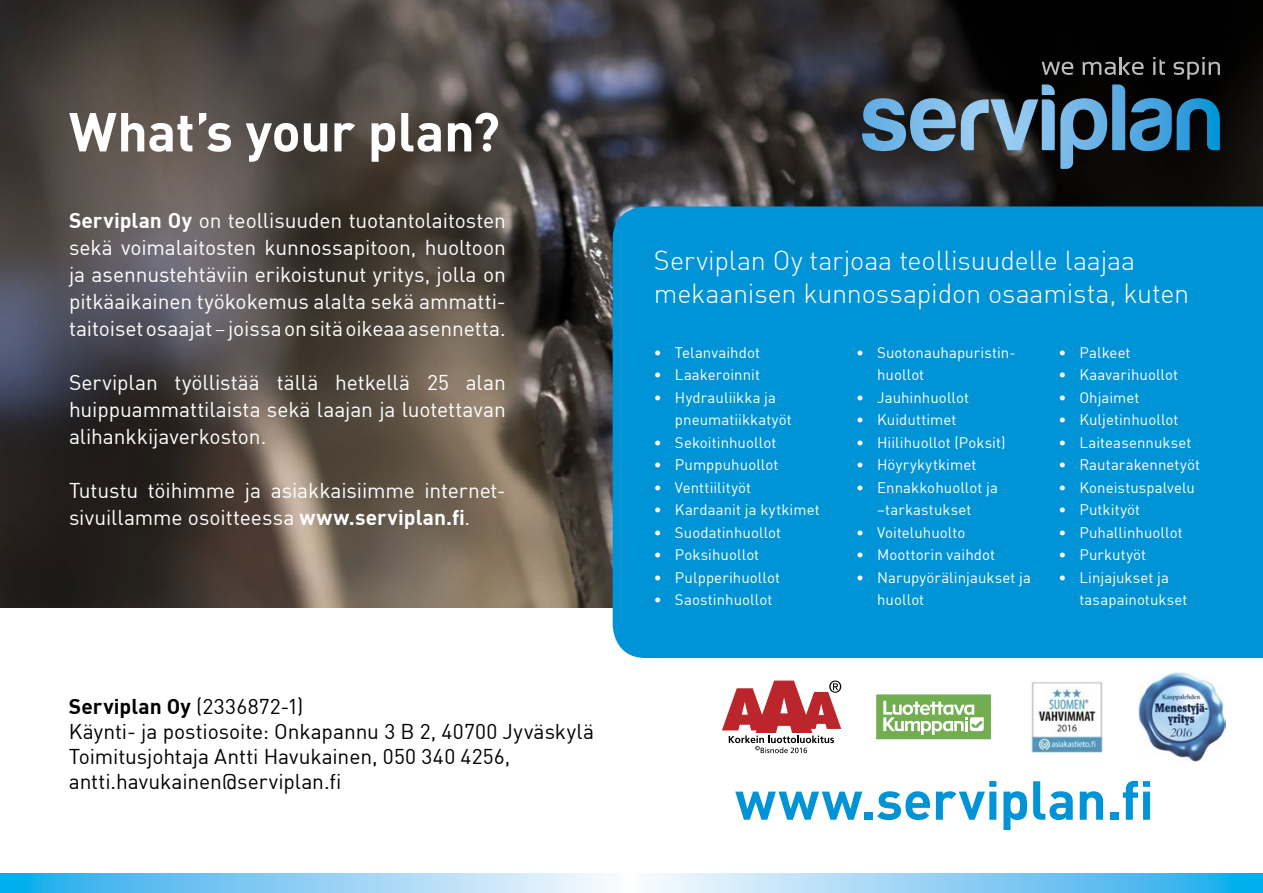
<style>
.page{position:relative;width:1263px;height:893px;background:#fff}
.page>*{position:absolute;margin:0;border:0;box-sizing:border-box;transform-origin:0 0}
.t1{font:700 54px "DIN";color:#0094d6}
.t2{font:54px "DIN Bold Alternate";letter-spacing:-.01em;color:#fff}
.t3{font:27px/32.4px "DIN Light Alternate";letter-spacing:-.01em;color:#fff}
.t4{font:21px/27px "DIN";letter-spacing:-.005em;color:#fff;text-align:justify}
.t5{font:21px/25.2px "DIN";letter-spacing:-.005em;color:#000}
.t6{font:21px "DIN Bold";letter-spacing:.005em;color:#000}
.t7{font:15px/22.5px "DIN";letter-spacing:.005em;color:#fff}
.s1{font-family:"DIN Bold"}
.s2{font-family:"DIN Light Alternate"}
.s3{font-family:"DIN"}
</style>
<div class="page">
<img style="left:0;top:0;width:1263px;height:608px">
<svg style="left:0;top:873px;width:609px;height:20px;background:#8acff4"></svg>
<svg style="left:649px;top:873px;width:614px;height:20px;background:#8acff4"></svg>
<svg style="left:862px;top:57px;width:358px;height:112px;background:#2f4350"></svg>
<svg style="left:722px;top:680px;width:119px;height:73px"></svg>
<svg style="left:876px;top:694px;width:115px;height:46px"></svg>
<img style="left:1031px;top:682px;width:72px;height:71px">
<img style="left:1139px;top:672px;width:86px;height:90px">
<div style="left:613px;top:206px;width:650px;height:452px;background:#0094d6"></div>
<h1 class="t2" style="left:69px;top:97px;width:433px">What’s your plan?</h1>
<p class="t4" style="left:69px;top:206px;width:438px"><span class="s1">Serviplan Oy</span> on teollisuuden tuotantolaitosten sekä voimalaitosten kunnossapitoon, huoltoon ja asennustehtäviin erikoistunut yritys, jolla on pitkäaikainen työkokemus alalta sekä ammatti&shy;taitoiset osaajat <span class="s2">–</span> joissa on sitä oikeaa asennetta.</p>
<h3 class="t4" style="left:69px;top:368px;width:438px">Serviplan työllistää tällä hetkellä 25 alan huippuammattilaista sekä laajan ja luotettavan alihankkijaverkoston.</h3>
<h3 class="t4" style="left:69px;top:476px;width:438px">Tutustu töihimme ja asiakkaisiimme internet&shy;sivuillamme osoitteessa <span class="s1">www.serviplan.fi</span>.</h3>
<h3 class="t6" style="left:69px;top:692px;width:236px">Serviplan Oy <span class="s3">(2336872-1)</span></h3>
<h3 class="t5" style="left:69px;top:718px;width:527px">Käynti- ja postiosoite: Onkapannu 3 B 2, 40700 Jyväskylä<br>Toimitusjohtaja Antti Havukainen, 050 340 4256, antti.havukainen@serviplan.fi</h3>
<h2 class="t3" style="left:654px;top:244px;width:537px">Serviplan Oy tarjoaa teollisuudelle laajaa mekaanisen kunnossapidon osaamista, kuten</h2>
<p class="t7" style="left:654px;top:341px;width:108px">• Telanvaihdot</p>
<p class="t7" style="left:654px;top:363px;width:108px">• Laakeroinnit</p>
<p class="t7" style="left:675px;top:386px;width:118px;text-indent:-21px">• Hydrauliikka ja pneumatiikkatyöt</p>
<p class="t7" style="left:654px;top:431px;width:124px">• Sekoitinhuollot</p>
<p class="t7" style="left:654px;top:453px;width:126px">• Pumppuhuollot</p>
<p class="t7" style="left:654px;top:476px;width:99px">• Venttiilityöt</p>
<p class="t7" style="left:654px;top:498px;width:167px">• Kardaanit ja kytkimet</p>
<p class="t7" style="left:654px;top:521px;width:129px">• Suodatinhuollot</p>
<p class="t7" style="left:654px;top:543px;width:107px">• Poksihuollot</p>
<p class="t7" style="left:654px;top:566px;width:128px">• Pulpperihuollot</p>
<p class="t7" style="left:654px;top:588px;width:120px">• Saostinhuollot</p>
<p class="t7" style="left:877px;top:341px;width:140px;text-indent:-21px">• Suotonauhapuristin&shy;huollot</p>
<p class="t7" style="left:856px;top:386px;width:114px">• Jauhinhuollot</p>
<p class="t7" style="left:856px;top:408px;width:102px">• Kuiduttimet</p>
<p class="t7" style="left:856px;top:431px;width:151px">• Hiilihuollot (Poksit)</p>
<p class="t7" style="left:856px;top:453px;width:122px">• Höyrykytkimet</p>
<p class="t7" style="left:856px;top:476px;width:143px;text-align:center">• Ennakkohuollot ja –tarkastukset</p>
<p class="t7" style="left:856px;top:521px;width:111px">• Voiteluhuolto</p>
<p class="t7" style="left:856px;top:543px;width:140px">• Moottorin vaihdot</p>
<p class="t7" style="left:877px;top:566px;width:155px;text-indent:-21px">• Narupyörälinjaukset ja huollot</p>
<p class="t7" style="left:1058px;top:341px;width:74px">• Palkeet</p>
<p class="t7" style="left:1058px;top:363px;width:121px">• Kaavarihuollot</p>
<p class="t7" style="left:1058px;top:386px;width:83px">• Ohjaimet</p>
<p class="t7" style="left:1058px;top:408px;width:122px">• Kuljetinhuollot</p>
<p class="t7" style="left:1058px;top:431px;width:135px">• Laiteasennukset</p>
<p class="t7" style="left:1058px;top:453px;width:143px">• Rautarakennetyöt</p>
<p class="t7" style="left:1058px;top:476px;width:138px">• Koneistuspalvelu</p>
<p class="t7" style="left:1058px;top:498px;width:83px">• Putkityöt</p>
<p class="t7" style="left:1058px;top:521px;width:126px">• Puhallinhuollot</p>
<p class="t7" style="left:1058px;top:543px;width:89px">• Purkutyöt</p>
<p class="t7" style="left:1079px;top:566px;width:110px;text-indent:-21px">• Linjajukset ja tasapainotukset</p>
<h1 class="t1" style="left:735px;top:765px;width:420px">www.serviplan.fi</h1>
</div>
